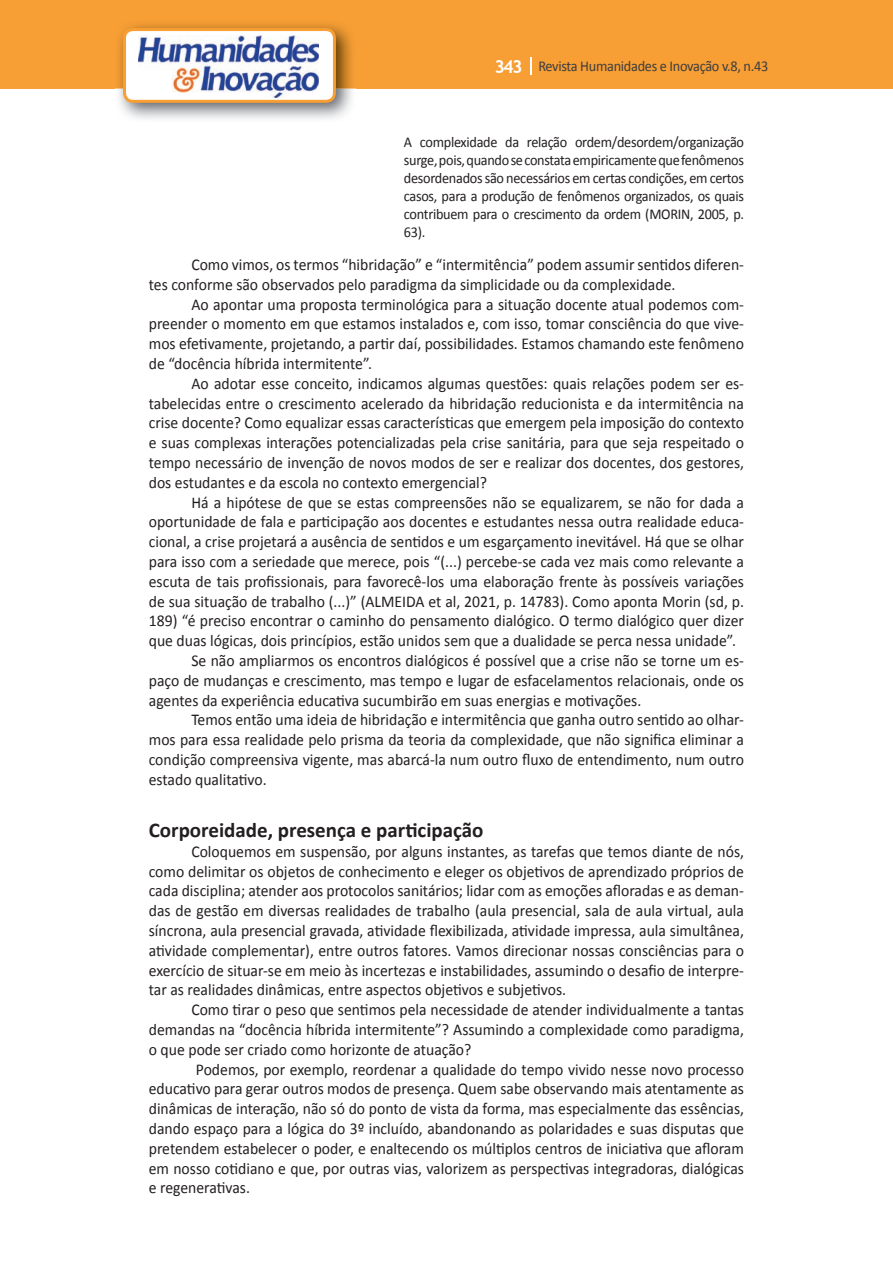
<style>
.page{position:relative;width:893px;height:1263px;background:#fff}
.page>*{position:absolute;margin:0;border:0;box-sizing:border-box;transform-origin:0 0}
.t1{font:700 21px "Calibri";color:#231f20}
.t2{font:16.5px/19.8px "Calibri";color:#231f20;text-align:justify;scale:.95 1}
.t3{font:15px/18px "Calibri";letter-spacing:-.02em;color:#231f20;text-align:justify;scale:.95 1}
.t4{font:15px "Calibri";letter-spacing:-.02em;color:#3e3e3f;scale:.95 1}
.s1{font-family:"Trebuchet MS";font-weight:700;font-size:18px;color:#fff}
</style>
<div class="page">
<div style="left:0;top:0;width:893px;height:88px;background:#f79e34"></div>
<svg style="left:530px;top:57px;width:2px;height:18px"></svg>
<img style="left:115px;top:24px;width:241px;height:95px">
<svg style="left:123px;top:28px;width:213px;height:75px"></svg>
<p class="t4" style="left:495px;top:57px;width:290px"><span class="s1">343</span> Revista Humanidades e Inovação v.8, n.43</p>
<p class="t3" style="left:404px;top:133px;width:360px">A complexidade da relação ordem/desordem/organização surge, pois, quando se constata empiricamente que fenômenos desordenados são necessários em certas condições, em certos casos, para a produção de fenômenos organizados, os quais contribuem para o crescimento da ordem (MORIN, 2005, p.<br>63).</p>
<p class="t2" style="left:149px;top:255px;width:628px;text-indent:43px">Como vimos, os termos “hibridação” e “intermitência” podem assumir sentidos diferen&shy;tes conforme são observados pelo paradigma da simplicidade ou da complexidade.</p>
<p class="t2" style="left:149px;top:294px;width:628px;text-indent:43px">Ao apontar uma proposta terminológica para a situação docente atual podemos com&shy;preender o momento em que estamos instalados e, com isso, tomar consciência do que vive&shy;mos efetivamente, projetando, a partir daí, possibilidades. Estamos chamando este fenômeno de “docência híbrida intermitente”.</p>
<p class="t2" style="left:149px;top:373px;width:628px;text-indent:43px">Ao adotar esse conceito, indicamos algumas questões: quais relações podem ser es&shy;tabelecidas entre o crescimento acelerado da hibridação reducionista e da intermitência na crise docente? Como equalizar essas características que emergem pela imposição do contexto e suas complexas interações potencializadas pela crise sanitária, para que seja respeitado o tempo necessário de invenção de novos modos de ser e realizar dos docentes, dos gestores, dos estudantes e da escola no contexto emergencial?</p>
<p class="t2" style="left:191px;top:492px;width:583px">Há a hipótese de que se estas compreensões não se equalizarem, se não for dada a</p>
<p class="t2" style="left:149px;top:512px;width:628px">oportunidade de fala e participação aos docentes e estudantes nessa outra realidade educa-</p>
<p class="t2" style="left:149px;top:532px;width:628px">cional, a crise projetará a ausência de sentidos e um esgarçamento inevitável. Há que se olhar</p>
<p class="t2" style="left:149px;top:552px;width:628px">para isso com a seriedade que merece, pois “(...) percebe-se cada vez mais como relevante a</p>
<p class="t2" style="left:149px;top:571px;width:628px">escuta de tais profissionais, para favorecê-los uma elaboração frente às possíveis variações</p>
<p class="t2" style="left:149px;top:591px;width:628px">de sua situação de trabalho (...)” (ALMEIDA et al, 2021, p. 14783). Como aponta Morin (sd, p.</p>
<p class="t2" style="left:149px;top:611px;width:628px">189) “é preciso encontrar o caminho do pensamento dialógico. O termo dialógico quer dizer</p>
<p class="t2" style="left:149px;top:631px;width:620px">que duas lógicas, dois princípios, estão unidos sem que a dualidade se perca nessa unidade”.</p>
<p class="t2" style="left:191px;top:651px;width:583px">Se não ampliarmos os encontros dialógicos é possível que a crise não se torne um es-</p>
<p class="t2" style="left:149px;top:670px;width:628px">paço de mudanças e crescimento, mas tempo e lugar de esfacelamentos relacionais, onde os</p>
<p class="t2" style="left:149px;top:690px;width:520px">agentes da experiência educativa sucumbirão em suas energias e motivações.</p>
<p class="t2" style="left:191px;top:710px;width:583px">Temos então uma ideia de hibridação e intermitência que ganha outro sentido ao olhar-</p>
<p class="t2" style="left:149px;top:730px;width:628px">mos para essa realidade pelo prisma da teoria da complexidade, que não significa eliminar a</p>
<p class="t2" style="left:149px;top:750px;width:628px">condição compreensiva vigente, mas abarcá-la num outro fluxo de entendimento, num outro</p>
<p class="t2" style="left:149px;top:769px;width:126px">estado qualitativo.</p>
<p class="t1" style="left:149px;top:816px;width:336px">Corporeidade, presença e participação</p>
<p class="t2" style="left:149px;top:841px;width:628px;text-indent:43px">Coloquemos em suspensão, por alguns instantes, as tarefas que temos diante de nós, como delimitar os objetos de conhecimento e eleger os objetivos de aprendizado próprios de cada disciplina; atender aos protocolos sanitários; lidar com as emoções afloradas e as deman&shy;das de gestão em diversas realidades de trabalho (aula presencial, sala de aula virtual, aula síncrona, aula presencial gravada, atividade flexibilizada, atividade impressa, aula simultânea, atividade complementar), entre outros fatores. Vamos direcionar nossas consciências para o exercício de situar-se em meio às incertezas e instabilidades, assumindo o desafio de interpre&shy;tar as realidades dinâmicas, entre aspectos objetivos e subjetivos.</p>
<p class="t2" style="left:149px;top:1000px;width:628px;text-indent:43px">Como tirar o peso que sentimos pela necessidade de atender individualmente a tantas demandas na “docência híbrida intermitente”? Assumindo a complexidade como paradigma, o que pode ser criado como horizonte de atuação?</p>
<p class="t2" style="left:149px;top:1059px;width:628px;text-indent:47px">Podemos, por exemplo, reordenar a qualidade do tempo vivido nesse novo processo educativo para gerar outros modos de presença. Quem sabe observando mais atentamente as dinâmicas de interação, não só do ponto de vista da forma, mas especialmente das essências, dando espaço para a lógica do 3º incluído, abandonando as polaridades e suas disputas que pretendem estabelecer o poder, e enaltecendo os múltiplos centros de iniciativa que afloram em nosso cotidiano e que, por outras vias, valorizem as perspectivas integradoras, dialógicas e regenerativas.</p>
</div>
